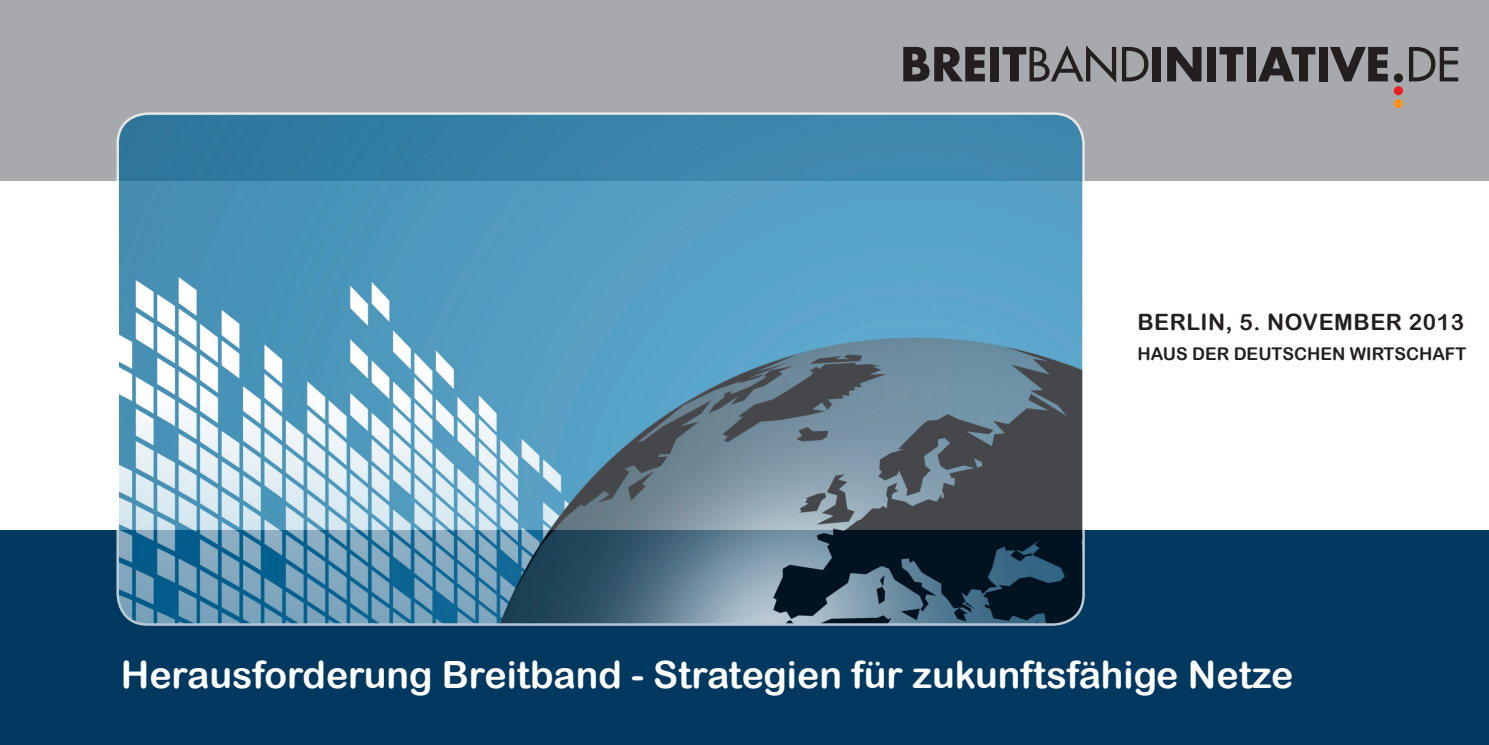
<style>
.page{position:relative;width:1489px;height:745px;background:#fff}
.page>*{position:absolute;margin:0;border:0;box-sizing:border-box;transform-origin:0 0}
.t1{font:37.5px "Arial Rounded MT Bold";color:#fff}
.t2{font:22.5px "Arial Rounded MT Bold";letter-spacing:.025em;color:#231f20}
.t3{font:17.5px "Arial Rounded MT Bold";color:#231f20}
</style>
<div class="page">
<div style="left:0;top:0;width:1488px;height:180px;background:#a8a9ad"></div>
<svg style="left:903px;top:47px;width:81px;height:34px"></svg>
<div style="left:990px;top:47px;width:9px;height:34px;background:#231f20"></div>
<svg style="left:1002px;top:45px;width:146px;height:38px"></svg>
<div style="left:1152px;top:47px;width:9px;height:34px;background:#231f20"></div>
<svg style="left:1167px;top:47px;width:34px;height:34px"></svg>
<div style="left:1207px;top:47px;width:9px;height:34px;background:#231f20"></div>
<svg style="left:1219px;top:47px;width:24px;height:34px"></svg>
<div style="left:1246px;top:47px;width:9px;height:34px;background:#231f20"></div>
<svg style="left:1258px;top:47px;width:57px;height:34px"></svg>
<div style="left:1318px;top:47px;width:9px;height:34px;background:#231f20"></div>
<svg style="left:1330px;top:47px;width:57px;height:34px"></svg>
<svg style="left:1409px;top:47px;width:48px;height:34px"></svg>
<div style="left:1393px;top:73px;width:9px;height:9px;background:#231f20;border-radius:50%"></div>
<div style="left:1393px;top:86px;width:9px;height:9px;background:#ee1d23;border-radius:50%"></div>
<div style="left:1393px;top:99px;width:9px;height:9px;background:#f7931d;border-radius:50%"></div>
<div style="left:0;top:530px;width:1488px;height:214px;background:#003860"></div>
<img style="left:119px;top:113px;width:964px;height:511px">
<p class="t2" style="left:1137px;top:309px;width:328px">Berlin, 5. November 2013</p>
<p class="t3" style="left:1137px;top:343px;width:330px">Haus der Deutsch en Wirtschaft</p>
<p class="t1" style="left:121px;top:652px;width:1173px">Herausforderung Breitband - Strategien für zukunftsfähige Netze</p>
</div>
